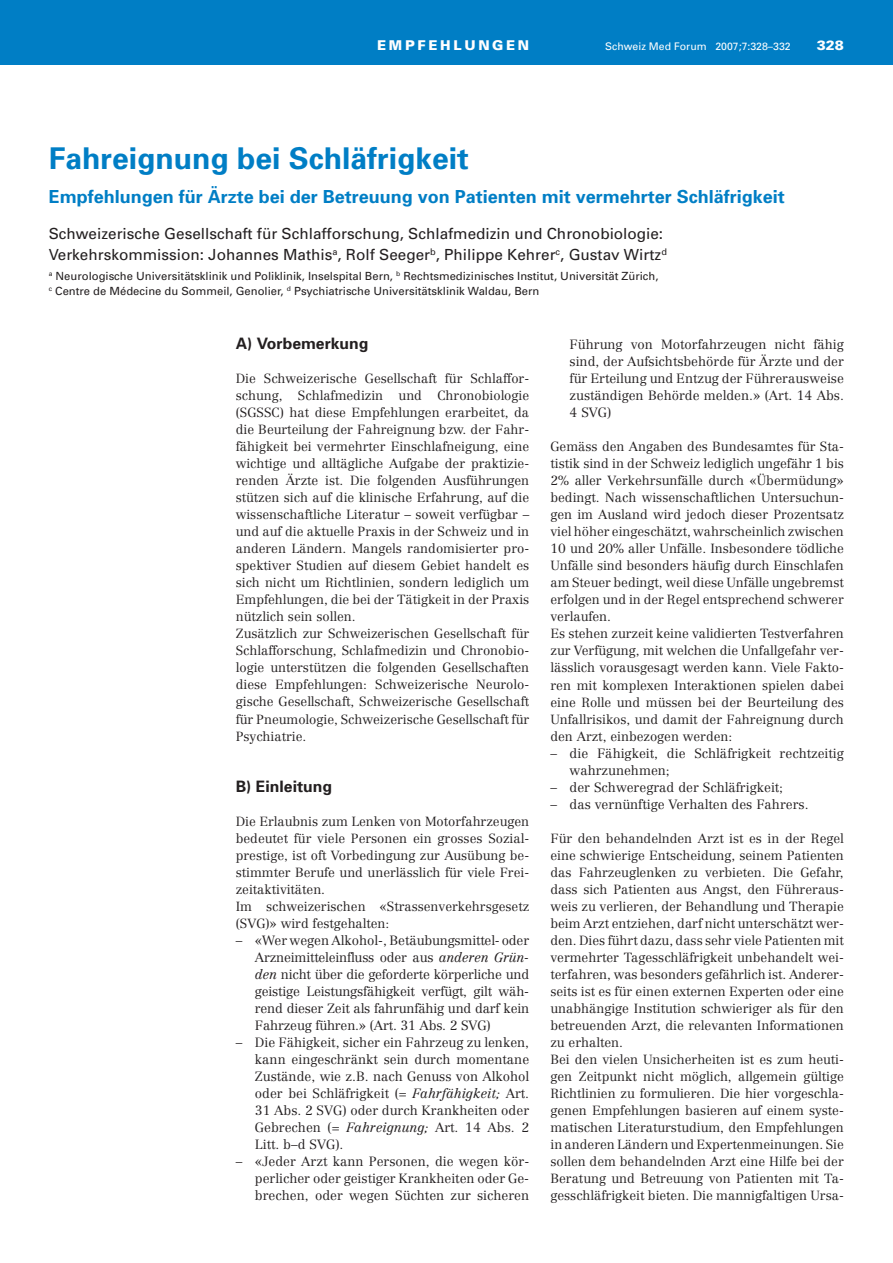
<style>
.page{position:relative;width:893px;height:1263px;background:#fff}
.page>*{position:absolute;margin:0;border:0;box-sizing:border-box;transform-origin:0 0}
.t1{font:700 30px "Univers";color:#007ec5}
.t2{font:700 18px "Univers";color:#007ec5}
.t3{font:700 15.75px "Univers";color:#231f20}
.t4{font:15.3px/21px "Univers";color:#231f20}
.t5{font:900 13.5px "Univers";letter-spacing:.2em;color:#fff}
.t6{font:300 13.2px/17px "Centennial";color:#231f20;text-align:justify}
.t7{font:300 13.05px/17px "Centennial";color:#231f20}
.t8{font:11.25px/14.9px "Univers";color:#231f20}
.t9{font:10.5px "Univers";color:#fff}
.s1{font-style:italic}
</style>
<div class="page">
<div style="left:0;top:0;width:893px;height:64px;background:#007ec5"></div>
<p class="t5" style="left:377px;top:40px;width:153px">EMPFEHLUNGEN</p>
<p class="t9" style="left:605px;top:42px;width:187px">Schweiz Med Forum 2007;7:328–332</p>
<p class="t5" style="left:817px;top:40px;width:29px">328</p>
<h1 class="t1" style="left:49px;top:147px;width:422px">Fahreignung bei Schläfrigkeit</h1>
<h2 class="t2" style="left:49px;top:190px;width:738px">Empfehlungen für Ärzte bei der Betreuung von Patienten mit vermehrter Schläfrigkeit</h2>
<p class="t4" style="left:49px;top:225px;width:620px">Schweizerische Gesellschaft für Schlafforschung, Schlafmedizin und Chronobiologie:<br>Verkehrskommission: Johannes Mathis<sup>a</sup>, Rolf Seeger<sup>b</sup>, Philippe Kehrer<sup>c</sup>, Gustav Wirtz<sup>d</sup></p>
<p class="t8" style="left:49px;top:269px;width:611px"><sup>a</sup> Neurologische Universitätsklinik und Poliklinik, Inselspital Bern, <sup>b</sup> Rechtsmedizinisches Institut, Universität Zürich, <sup>c</sup> Centre de Médecine du Sommeil, Genolier, <sup>d</sup> Psychiatrische Universitätsklinik Waldau, Bern</p>
<p class="t3" style="left:236px;top:338px;width:134px">A) Vorbemerkung</p>
<p class="t7" style="left:236px;top:371px;width:295px">Die Schweizerische Gesellschaft für Schlaffor&shy;schung, Schlafmedizin und Chronobiologie (SGSSC) hat diese Empfehlungen erarbeitet, da die Beurteilung der Fahreignung bzw. der Fahr&shy;fähigkeit bei vermehrter Einschlafneigung, eine wichtige und alltägliche Aufgabe der praktizie&shy;renden Ärzte ist. Die folgenden Ausführungen stützen sich auf die klinische Erfahrung, auf die wissenschaftliche Literatur – soweit verfügbar – und auf die aktuelle Praxis in der Schweiz und in anderen Ländern. Mangels randomisierter pro&shy;spektiver Studien auf diesem Gebiet handelt es sich nicht um Richtlinien, sondern lediglich um Empfehlungen, die bei der Tätigkeit in der Praxis nützlich sein sollen.<br>Zusätzlich zur Schweizerischen Gesellschaft für Schlafforschung, Schlafmedizin und Chronobio&shy;logie unterstützen die folgenden Gesellschaften diese Empfehlungen: Schweizerische Neurolo&shy;gische Gesellschaft, Schweizerische Gesellschaft für Pneumologie, Schweizerische Gesellschaft für Psychiatrie.</p>
<p class="t3" style="left:236px;top:780px;width:98px">B) Einleitung</p>
<p class="t7" style="left:236px;top:814px;width:295px">Die Erlaubnis zum Lenken von Motorfahrzeugen bedeutet für viele Personen ein grosses Sozial&shy;prestige, ist oft Vorbedingung zur Ausübung be&shy;stimmter Berufe und unerlässlich für viele Frei&shy;zeitaktivitäten.<br>Im schweizerischen «Strassenverkehrsgesetz (SVG)» wird festgehalten:</p>
<p class="t6" style="left:255px;top:933px;width:276px;text-indent:-19px">– «Wer wegen Alkohol-, Betäubungsmittel- oder Arzneimitteleinfluss oder aus <span class="s1">anderen Grün&shy;den</span> nicht über die geforderte körperliche und geistige Leistungsfähigkeit verfügt, gilt wäh&shy;rend dieser Zeit als fahrunfähig und darf kein Fahrzeug führen.» (Art. 31 Abs. 2 SVG)</p>
<p class="t6" style="left:255px;top:1035px;width:276px;text-indent:-19px">– Die Fähigkeit, sicher ein Fahrzeug zu lenken, kann eingeschränkt sein durch momentane Zustände, wie z.B. nach Genuss von Alkohol oder bei Schläfrigkeit (= <span class="s1">Fahrfähigkeit;</span> Art.<br>31 Abs. 2 SVG) oder durch Krankheiten oder Gebrechen (= <span class="s1">Fahreignung;</span> Art. 14 Abs. 2<br>Litt. b–d SVG).</p>
<p class="t6" style="left:255px;top:1154px;width:276px;text-indent:-19px">– «Jeder Arzt kann Personen, die wegen kör&shy;perlicher oder geistiger Krankheiten oder Ge&shy;brechen, oder wegen Süchten zur sicheren</p>
<p class="t6" style="left:570px;top:337px;width:276px">Führung von Motorfahrzeugen nicht fähig sind, der Aufsichtsbehörde für Ärzte und der für Erteilung und Entzug der Führerausweise zuständigen Behörde melden.» (Art. 14 Abs.<br>4 SVG)</p>
<p class="t7" style="left:550px;top:439px;width:295px">Gemäss den Angaben des Bundesamtes für Sta&shy;tistik sind in der Schweiz lediglich ungefähr 1 bis 2% aller Verkehrsunfälle durch «Übermüdung» bedingt. Nach wissenschaftlichen Untersuchun&shy;gen im Ausland wird jedoch dieser Prozentsatz viel höher eingeschätzt, wahrscheinlich zwischen 10 und 20% aller Unfälle. Insbesondere tödliche Unfälle sind besonders häufig durch Einschlafen am Steuer bedingt, weil diese Unfälle ungebremst erfolgen und in der Regel entsprechend schwerer verlaufen.<br>Es stehen zurzeit keine validierten Testverfahren zur Verfügung, mit welchen die Unfallgefahr ver&shy;lässlich vorausgesagt werden kann. Viele Fakto&shy;ren mit komplexen Interaktionen spielen dabei eine Rolle und müssen bei der Beurteilung des Unfallrisikos, und damit der Fahreignung durch den Arzt, einbezogen werden:</p>
<p class="t6" style="left:570px;top:745px;width:276px;text-indent:-19px">– die Fähigkeit, die Schläfrigkeit rechtzeitig wahrzunehmen;</p>
<p class="t6" style="left:550px;top:779px;width:234px">– der Schweregrad der Schläfrigkeit;</p>
<p class="t6" style="left:550px;top:796px;width:260px">– das vernünftige Verhalten des Fahrers.</p>
<p class="t7" style="left:550px;top:831px;width:295px">Für den behandelnden Arzt ist es in der Regel eine schwierige Entscheidung, seinem Patienten das Fahrzeuglenken zu verbieten. Die Gefahr, dass sich Patienten aus Angst, den Führeraus&shy;weis zu verlieren, der Behandlung und Therapie beim Arzt entziehen, darf nicht unterschätzt wer&shy;den. Dies führt dazu, dass sehr viele Patienten mit vermehrter Tagesschläfrigkeit unbehandelt wei&shy;terfahren, was besonders gefährlich ist. Anderer&shy;seits ist es für einen externen Experten oder eine unabhängige Institution schwieriger als für den betreuenden Arzt, die relevanten Informationen zu erhalten.<br>Bei den vielen Unsicherheiten ist es zum heuti&shy;gen Zeitpunkt nicht möglich, allgemein gültige Richtlinien zu formulieren. Die hier vorgeschla&shy;genen Empfehlungen basieren auf einem syste&shy;matischen Literaturstudium, den Empfehlungen in anderen Ländern und Expertenmeinungen. Sie sollen dem behandelnden Arzt eine Hilfe bei der Beratung und Betreuung von Patienten mit Ta&shy;gesschläfrigkeit bieten. Die mannigfaltigen Ursa-</p>
</div>
